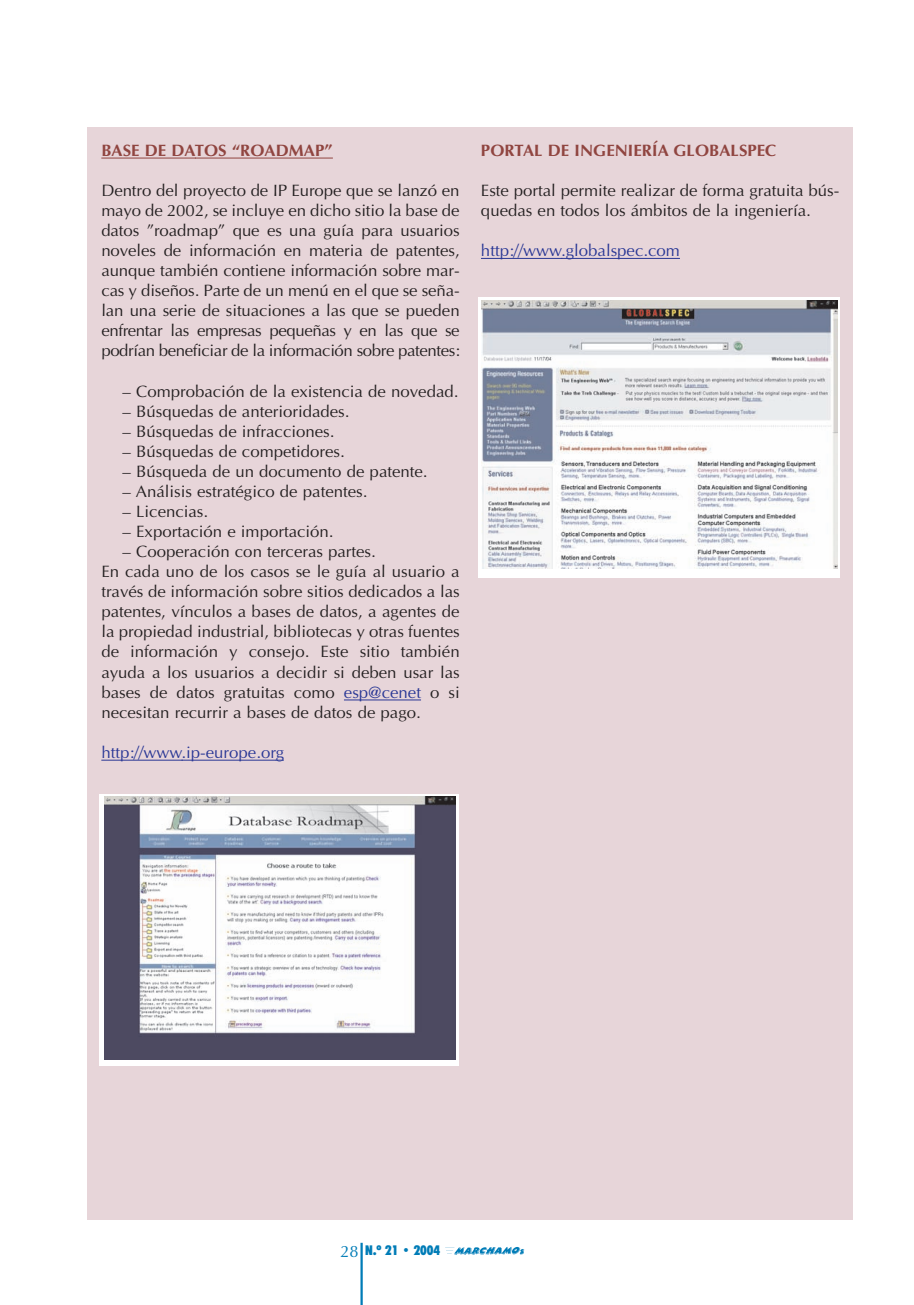
<style>
.page{position:relative;width:914px;height:1305px;background:#fff}
.page>*{position:absolute;margin:0;border:0;box-sizing:border-box;transform-origin:0 0}
.t1{font:16.5px/20.1px "Optima";color:#231f20}
.t2{font:16.5px "Optima";color:#293795}
.t3{font:700 16.5px "Optima";color:#904540}
.t4{font:900 condensed 13.5px "Futura BT";color:#007cb7}
.s1{color:#293795}
.s2{font-family:"Optima";font-weight:400;font-stretch:normal;font-size:16.5px}
</style>
<div class="page">
<hr style="left:360px;top:1243px;width:3px;height:62px;background:#007cb7">
<img style="left:445px;top:1247px;width:80px;height:8px">
<div style="left:87px;top:128px;width:765px;height:1092px;background:#e7d5d9"></div>
<hr style="left:101px;top:158px;width:95px;height:1px;background:#904540">
<hr style="left:195px;top:158px;width:138px;height:1px;background:#904540">
<hr style="left:344px;top:700px;width:77px;height:1px;background:#293795">
<hr style="left:101px;top:760px;width:82px;height:1px;background:#293795">
<hr style="left:181px;top:760px;width:95px;height:1px;background:#293795">
<hr style="left:481px;top:258px;width:81px;height:1px;background:#293795">
<hr style="left:561px;top:258px;width:119px;height:1px;background:#293795">
<svg style="left:100px;top:794px;width:359px;height:271px;fill:#fff"></svg>
<img style="left:105px;top:797px;width:350px;height:262px">
<div style="left:478px;top:298px;width:362px;height:280px;background:#fff"></div>
<img style="left:481px;top:301px;width:356px;height:267px">
<p class="t3" style="left:101px;top:143px;width:233px">BASE DE DATOS “ROADMAP”</p>
<p class="t1" style="left:101px;top:182px;width:360px;text-align:justify">Dentro del proyecto de IP Europe que se lanzó en mayo de 2002, se incluye en dicho sitio la base de datos ”roadmap” que es una guía para usuarios noveles de información en materia de patentes, aunque también contiene información sobre mar&shy;cas y diseños. Parte de un menú en el que se seña&shy;lan una serie de situaciones a las que se pueden enfrentar las empresas pequeñas y en las que se podrían beneficiar de la información sobre patentes:</p>
<p class="t1" style="left:123px;top:383px;width:337px">– Comprobación de la existencia de novedad.</p>
<p class="t1" style="left:123px;top:403px;width:228px">– Búsquedas de anterioridades.</p>
<p class="t1" style="left:123px;top:423px;width:213px">– Búsquedas de infracciones.</p>
<p class="t1" style="left:123px;top:443px;width:224px">– Búsquedas de competidores.</p>
<p class="t1" style="left:123px;top:463px;width:306px">– Búsqueda de un documento de patente.</p>
<p class="t1" style="left:123px;top:483px;width:246px">– Análisis estratégico de patentes.</p>
<p class="t1" style="left:123px;top:503px;width:87px">– Licencias.</p>
<p class="t1" style="left:123px;top:523px;width:212px">– Exportación e importación.</p>
<p class="t1" style="left:101px;top:543px;width:360px;text-indent:21px">– Cooperación con terceras partes.<br>En cada uno de los casos se le guía al usuario a través de información sobre sitios dedicados a las patentes, vínculos a bases de datos, a agentes de la propiedad industrial, bibliotecas y otras fuentes de información y consejo. Este sitio también ayuda a los usuarios a decidir si deben usar las bases de datos gratuitas como <span class="s1">esp@cenet</span> o si necesitan recurrir a bases de datos de pago.</p>
<p class="t2" style="left:101px;top:745px;width:184px">http://www.ip-europe.org</p>
<p class="t3" style="left:481px;top:143px;width:297px">PORTAL DE INGENIERÍA GLOBALSPEC</p>
<p class="t1" style="left:481px;top:182px;width:360px">Este portal permite realizar de forma gratuita bús&shy;quedas en todos los ámbitos de la ingeniería.</p>
<p class="t2" style="left:481px;top:244px;width:200px">http://www.globalspec.com</p>
<p class="t4" style="left:340px;top:1244px;width:101px"><span class="s2">28</span> N.º 21 • 2004</p>
</div>
